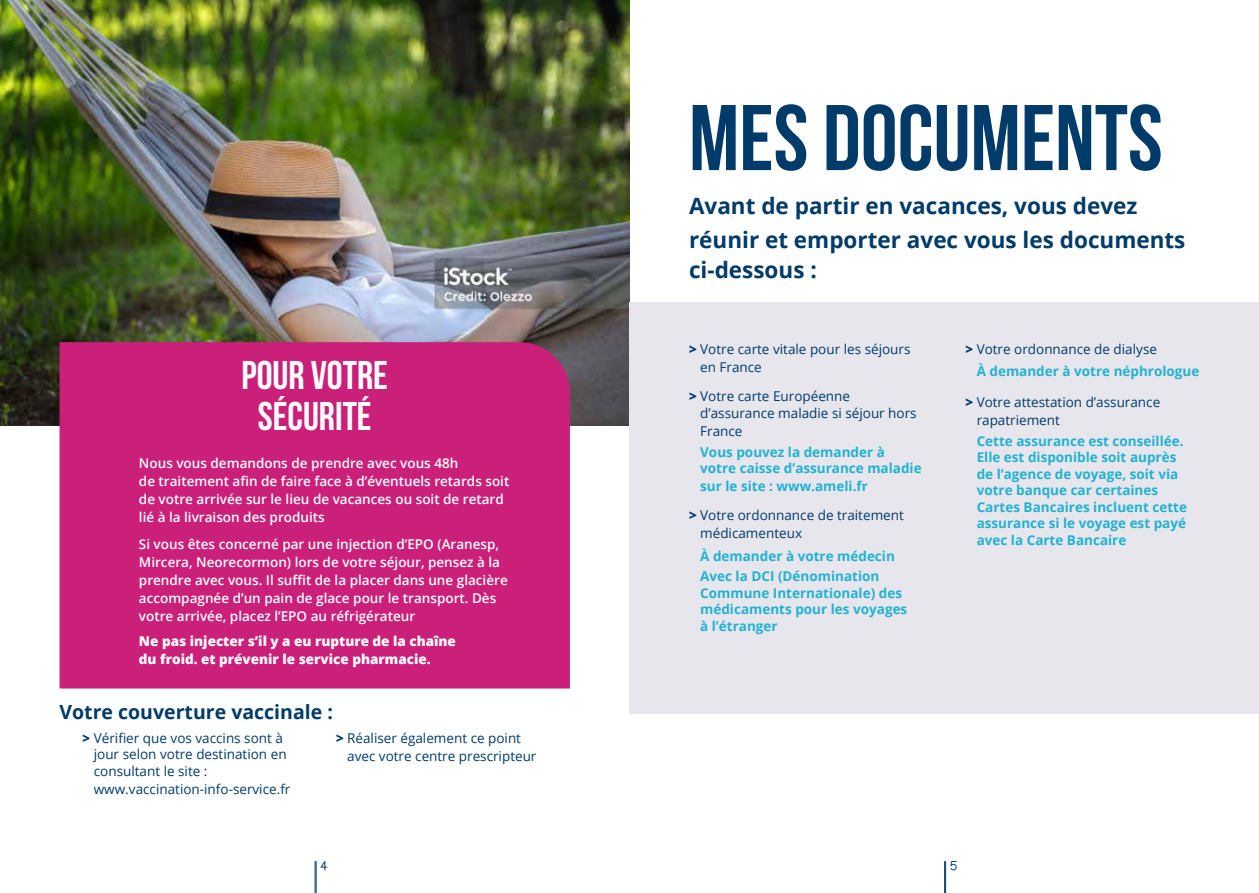
<style>
.page{position:relative;width:1259px;height:893px;background:#fff}
.page>*{position:absolute;margin:0;border:0;box-sizing:border-box;transform-origin:0 0}
.t1{font:93px "Bebas Neue";color:#003b69}
.t2{font:40.05px/41.2px "Bebas Neue";color:#fff;text-align:center}
.t3{font:700 22.5px/34.2px "Open Sans";color:#003b69}
.t4{font:700 19.5px "Open Sans";color:#003b69}
.t5{font:15px "Eurofurenceregular";color:#003b69}
.t6{font:700 13.5px/16.5px "Open Sans";color:#21b2d1}
.t7{font:600 13.5px/18px "Open Sans";color:#fff}
.t8{font:13.5px/18px "Open Sans";color:#003b69}
.t9{font:800 13.5px/18px "Open Sans";color:#fff}
.s1{font-weight:800}
.s2{font-weight:400;color:#003b69}
.s3{font-weight:800;color:#e7e6ed}
.s4{font-weight:800;color:#003b69}
</style>
<div class="page">
<hr style="left:315px;top:861px;width:1px;height:32px;background:#003b69">
<hr style="left:316px;top:861px;width:1px;height:32px;background:#003b69">
<hr style="left:944px;top:861px;width:1px;height:32px;background:#003b69">
<hr style="left:945px;top:861px;width:1px;height:32px;background:#003b69">
<img style="left:0;top:0;width:629px;height:425px">
<div style="left:60px;top:342px;width:510px;height:346px;background:#cb2079"></div>
<div style="left:629px;top:302px;width:630px;height:411px;background:#e7e6ed"></div>
<h2 class="t2" style="left:242px;top:354px;width:148px">POUR VOTRE<br>SÉCURITÉ</h2>
<p class="t7" style="left:139px;top:454px;width:372px">Nous vous demandons de prendre avec vous 48h<br>de traitement afin de faire face à d’éventuels retards soit de votre arrivée sur le lieu de vacances ou soit de retard lié à la livraison des produits</p>
<p class="t7" style="left:139px;top:534px;width:370px">Si vous êtes concerné par une injection d’EPO (Aranesp, Mircera, Neorecormon) lors de votre séjour, pensez à la prendre avec vous. Il suffit de la placer dans une glacière accompagnée d’un pain de glace pour le transport. Dès votre arrivée, placez l’EPO au réfrigérateur</p>
<p class="t9" style="left:139px;top:631px;width:318px">Ne pas injecter s’il y a eu rupture de la chaîne du froid. et prévenir le service pharmacie.</p>
<h3 class="t4" style="left:60px;top:698px;width:275px">Votre couverture vaccinale :</h3>
<p class="t8" style="left:94px;top:729px;width:194px;line-height:16.5px;text-indent:-11px"><span class="s1">&gt;</span> Vérifier que vos vaccins sont à jour selon votre destination en consultant le site :</p>
<p class="t8" style="left:94px;top:779px;width:198px">www.vaccination-info-service.fr</p>
<p class="t8" style="left:347px;top:728px;width:191px;text-indent:-11px"><span class="s1">&gt;</span> Réaliser également ce point avec votre centre prescripteur</p>
<h1 class="t1" style="left:689px;top:87px;width:475px">MES DOCUMENTS</h1>
<h3 class="t3" style="left:689px;top:188px;width:498px">Avant de partir en vacances, vous devez réunir et emporter avec vous les documents</h3>
<h3 class="t3" style="left:689px;top:252px;width:129px">ci-dessous :</h3>
<p class="t8" style="left:700px;top:340px;width:212px;text-indent:-11px"><span class="s1">&gt;</span> Votre carte vitale pour les séjours en France</p>
<p class="t8" style="left:700px;top:388px;width:218px;line-height:16.5px;text-indent:-11px"><span class="s1">&gt;</span> Votre carte Européenne d’assurance maladie si séjour hors</p>
<p class="t6" style="left:689px;top:420px;width:197px;line-height:20.7px;text-indent:11px"><span class="s2">France<br></span><span class="s3">&gt;</span> Vous pouvez la demander à</p>
<p class="t6" style="left:700px;top:459px;width:223px;line-height:18px">votre caisse d’assurance maladie sur le site : www.ameli.fr</p>
<p class="t8" style="left:700px;top:506px;width:205px;text-indent:-11px"><span class="s1">&gt;</span> Votre ordonnance de traitement médicamenteux</p>
<p class="t6" style="left:689px;top:545px;width:207px;line-height:20.7px"><span class="s3">&gt;</span> À demander à votre médecin <span class="s3">&gt;</span> Avec la DCI (Dénomination</p>
<p class="t6" style="left:700px;top:584px;width:209px">Commune Internationale) des médicaments pour les voyages à l’étranger</p>
<p class="t6" style="left:965px;top:338px;width:235px;line-height:22.2px"><span class="s4">&gt;</span> <span class="s2">Votre ordonnance de dialyse<br></span><span class="s3">&gt;</span> À demander à votre néphrologue</p>
<p class="t8" style="left:976px;top:393px;width:185px;text-indent:-11px"><span class="s1">&gt;</span> Votre attestation d’assurance rapatriement</p>
<p class="t6" style="left:976px;top:432px;width:212px;text-indent:-11px"><span class="s3">&gt;</span> Cette assurance est conseillée.<br>Elle est disponible soit auprès de l’agence de voyage, soit via votre banque car certaines<br>Cartes Bancaires incluent cette assurance si le voyage est payé avec la Carte Bancaire</p>
<p class="t5" style="left:320px;top:857px;width:9px">4</p>
<p class="t5" style="left:950px;top:857px;width:9px">5</p>
</div>
